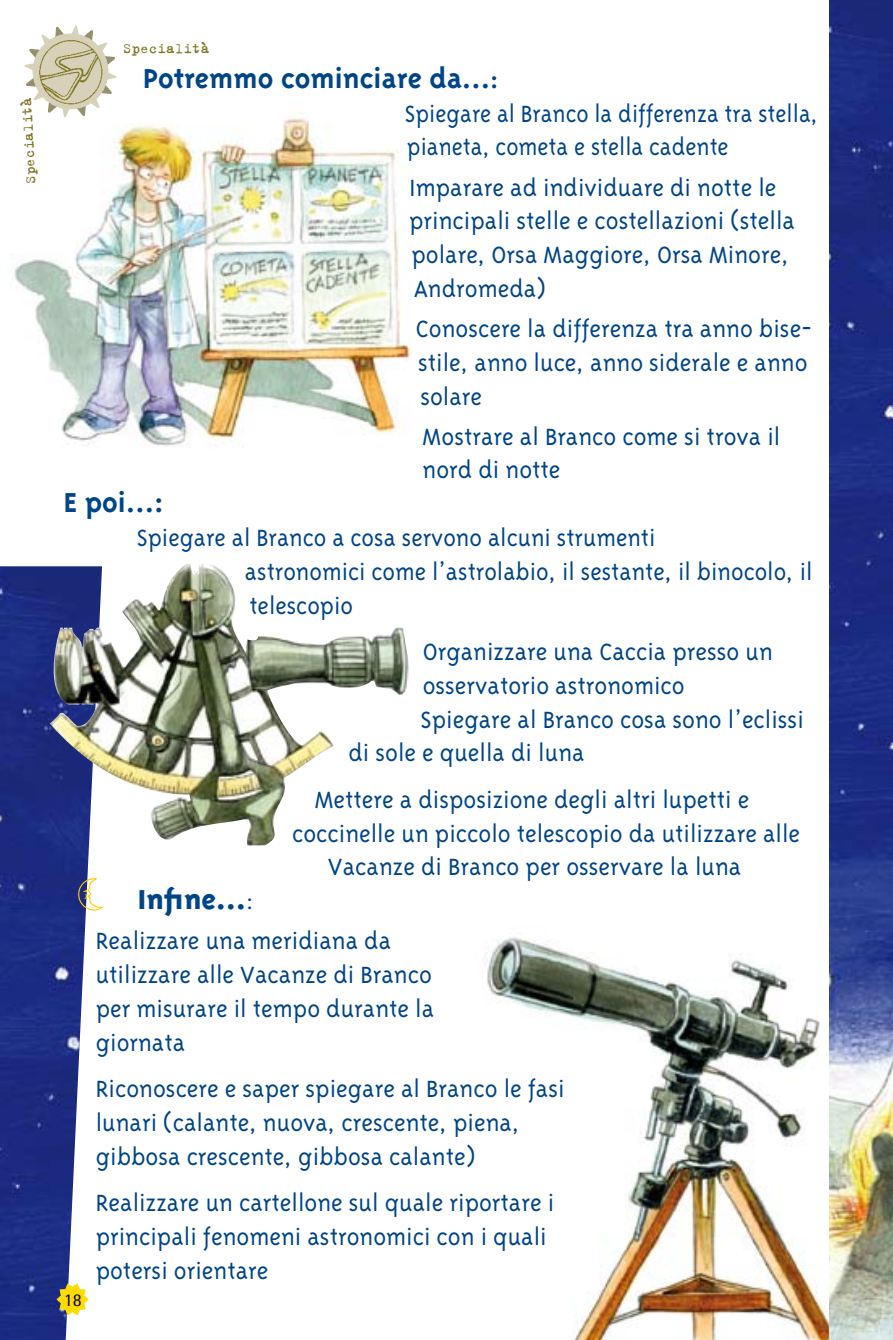
<style>
.page{position:relative;width:893px;height:1340px;background:#fff}
.page>*{position:absolute;margin:0;border:0;box-sizing:border-box;transform-origin:0 0}
.t1{font:700 31.5px "Triplex";color:#004588}
.t2{font:800 31.5px "Triplex";color:#004588}
.t3{font:300 27px/33.8px "Triplex";color:#004588}
.t4{font:300 27px/33.8px "Triplex";color:#004588;scale:.95 1}
.t5{font:18px "Rotis Semi Sans";color:#000}
.t6{font:15.75px "Trixie";color:#7f7726}
.s1{font-size:27px}
.s2{font-weight:300;font-size:27px}
</style>
<div class="page">
<img style="left:0;top:566px;width:98px;height:773px">
<img style="left:829px;top:0;width:64px;height:1339px">
<img style="left:14px;top:115px;width:397px;height:331px">
<svg style="left:57px;top:1283px;width:31px;height:32px"></svg>
<svg style="left:24px;top:25px;width:92px;height:126px"></svg>
<div style="left:33px;top:34px;width:75px;height:75px;background:#d6d1b8;border-radius:50%"></div>
<div style="left:33px;top:34px;width:75px;height:75px;border:1px solid #d6d1b8;border-radius:50%"></div>
<img style="left:37px;top:38px;width:66px;height:67px">
<img style="left:46px;top:564px;width:363px;height:281px">
<img style="left:485px;top:937px;width:344px;height:402px">
<svg style="left:78px;top:878px;width:26px;height:32px"></svg>
<p class="t6" style="left:21px;top:185px;width:88px;rotate:-93deg">Specialità</p>
<p class="t6" style="left:123px;top:38px;width:88px">Specialità</p>
<p class="t1" style="left:143px;top:60px;width:357px">Potremmo cominciare da…<span class="s1">:</span></p>
<p class="t4" style="left:405px;top:96px;width:437px">Spiegare al Branco la differenza tra stella, pianeta, cometa e stella cadente</p>
<p class="t3" style="left:409px;top:170px;width:387px">Imparare ad individuare di notte le principali stelle e costellazioni (stella polare, Orsa Maggiore, Orsa Minore,<br>Andromeda)</p>
<p class="t3" style="left:416px;top:311px;width:398px">Conoscere la differenza tra anno bise&shy;stile, anno luce, anno siderale e anno solare</p>
<p class="t3" style="left:423px;top:419px;width:359px">Mostrare al Branco come si trova il nord di notte</p>
<p class="t1" style="left:64px;top:484px;width:102px">E poi…:</p>
<p class="t3" style="left:245px;top:520px;width:569px;text-indent:-108px">Spiegare al Branco a cosa servono alcuni strumenti<br>astronomici come l’astrolabio, il sestante, il binocolo, il telescopio</p>
<p class="t3" style="left:423px;top:634px;width:352px">Organizzare una Caccia presso un</p>
<p class="t3" style="left:423px;top:668px;width:264px">osservatorio astronomico</p>
<p class="t3" style="left:420px;top:702px;width:385px">Spiegare al Branco cosa sono l’eclissi</p>
<p class="t3" style="left:348px;top:736px;width:238px">di sole e quella di luna</p>
<p class="t3" style="left:315px;top:782px;width:436px">Mettere a disposizione degli altri lupetti e</p>
<p class="t3" style="left:292px;top:816px;width:510px">coccinelle un piccolo telescopio da utilizzare alle</p>
<p class="t3" style="left:328px;top:850px;width:415px">Vacanze di Branco per osservare la luna</p>
<p class="t2" style="left:137px;top:881px;width:118px">Infine…<span class="s2">:</span></p>
<p class="t3" style="left:96px;top:923px;width:340px">Realizzare una meridiana da utilizzare alle Vacanze di Branco per misurare il tempo durante la giornata</p>
<p class="t3" style="left:96px;top:1071px;width:470px">Riconoscere e saper spiegare al Branco le fasi lunari (calante, nuova, crescente, piena, gibbosa crescente, gibbosa calante)</p>
<p class="t3" style="left:96px;top:1185px;width:460px">Realizzare un cartellone sul quale riportare i principali fenomeni astronomici con i quali potersi orientare</p>
<p class="t5" style="left:63px;top:1289px;width:18px">18</p>
</div>
